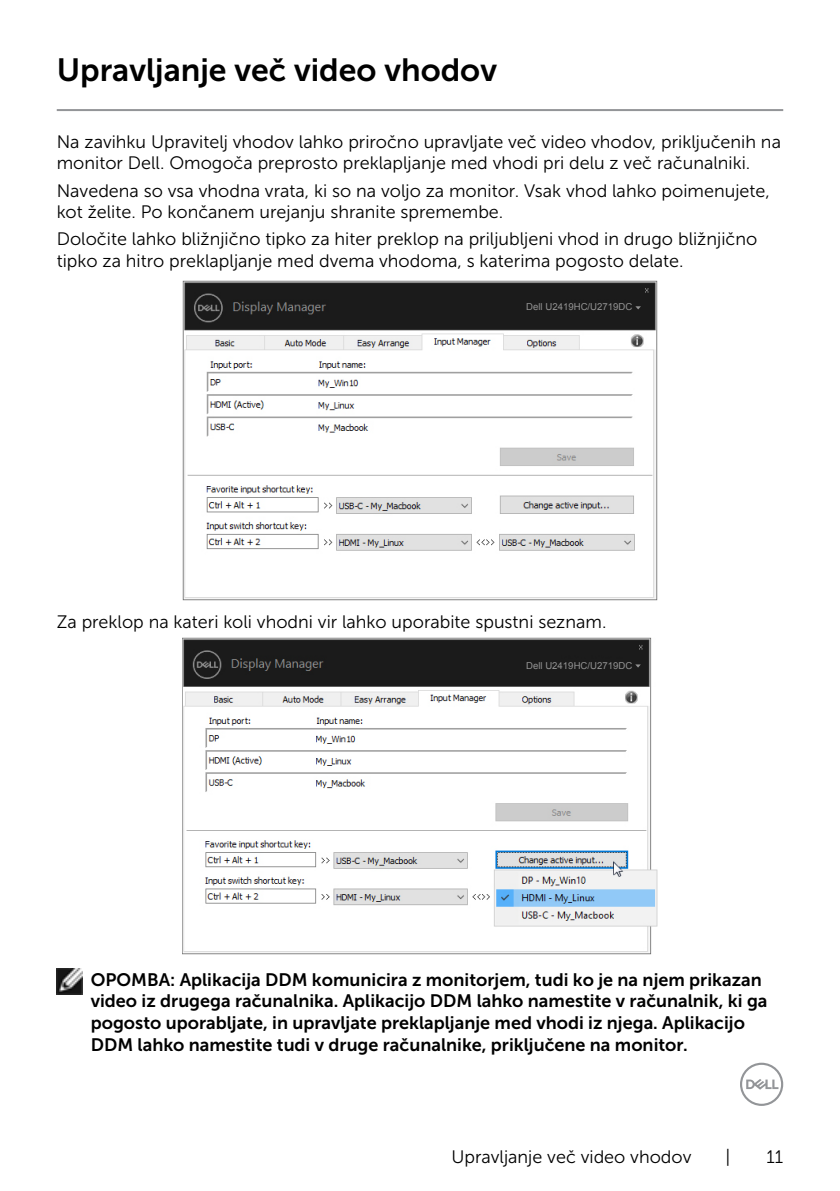
<style>
.page{position:relative;width:840px;height:1191px;background:#fff}
.page>*{position:absolute;margin:0;border:0;box-sizing:border-box;transform-origin:0 0}
.t1{font:32px "Museo Sans For Dell 700";color:#000}
.t2{font:18px/21.6px "Museo Sans For Dell 300";color:#000}
.t3{font:18px/21.6px "Museo Sans For Dell 700";color:#000}
.t4{font:9.6px "Arial";color:#939393}
</style>
<div class="page">
<svg style="left:740px;top:1062px;width:42px;height:44px"></svg>
<hr style="left:57px;top:109px;width:725px;height:2px;background:#939598">
<img style="left:182px;top:281px;width:475px;height:320px">
<div style="left:526px;top:301px;width:116px;height:11px;background:#1b1b1b"></div>
<svg style="left:635px;top:306px;width:5px;height:3px"></svg>
<img style="left:182px;top:637px;width:475px;height:317px">
<div style="left:526px;top:659px;width:116px;height:11px;background:#1b1b1b"></div>
<svg style="left:635px;top:664px;width:5px;height:3px"></svg>
<img style="left:57px;top:969px;width:25px;height:25px">
<h1 class="t1" style="left:57px;top:52px;width:441px">Upravljanje več video vhodov</h1>
<p class="t2" style="left:57px;top:131px;width:725px">Na zavihku Upravitelj vhodov lahko priročno upravljate več video vhodov, priključenih na monitor Dell. Omogoča preprosto preklapljanje med vhodi pri delu z več računalniki.</p>
<p class="t2" style="left:57px;top:180px;width:714px">Navedena so vsa vhodna vrata, ki so na voljo za monitor. Vsak vhod lahko poimenujete, kot želite. Po končanem urejanju shranite spremembe.</p>
<p class="t2" style="left:57px;top:229px;width:701px">Določite lahko bližnjično tipko za hiter preklop na priljubljeni vhod in drugo bližnjično tipko za hitro preklapljanje med dvema vhodoma, s katerima pogosto delate.</p>
<p class="t4" style="left:526px;top:301px;width:108px">Dell U2419HC/U2719DC</p>
<p class="t2" style="left:57px;top:611px;width:551px">Za preklop na kateri koli vhodni vir lahko uporabite spustni seznam.</p>
<p class="t4" style="left:526px;top:659px;width:108px">Dell U2419HC/U2719DC</p>
<p class="t3" style="left:91px;top:968px;width:677px">OPOMBA: Aplikacija DDM komunicira z monitorjem, tudi ko je na njem prikazan video iz drugega računalnika. Aplikacijo DDM lahko namestite v računalnik, ki ga pogosto uporabljate, in upravljate preklapljanje med vhodi iz njega. Aplikacijo DDM lahko namestite tudi v druge računalnike, priključene na monitor.</p>
<p class="t2" style="left:451px;top:1145px;width:241px">Upravljanje več video vhodov</p>
<p class="t2" style="left:725px;top:1145px;width:6px">|</p>
<p class="t2" style="left:766px;top:1145px;width:18px">11</p>
</div>
